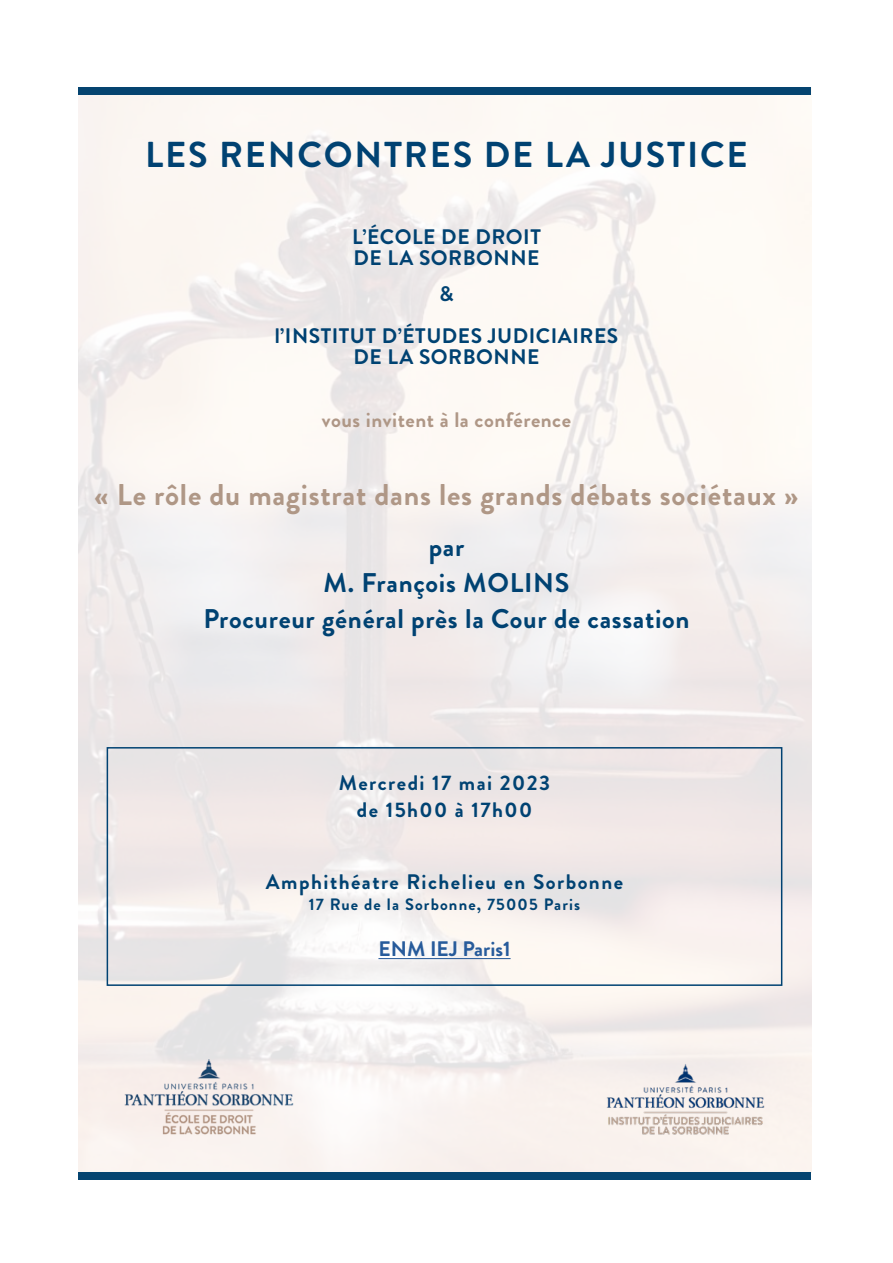
<style>
.page{position:relative;width:893px;height:1263px;background:#fff}
.page>*{position:absolute;margin:0;border:0;box-sizing:border-box;transform-origin:0 0}
.t1{font:700 36px "Brandon Grotesque";letter-spacing:.05em;color:#004272}
.t2{font:700 30px "Brandon Grotesque";letter-spacing:.025em;color:#af9786}
.t3{font:700 27px/36px "Brandon Grotesque";letter-spacing:.025em;color:#004272;text-align:center}
.t4{font:700 21px/21px "Brandon Grotesque";letter-spacing:.025em;color:#004272}
.t5{font:700 21px/27px "Brandon Grotesque";letter-spacing:.055em;color:#004272;text-align:center}
.t6{font:700 21px "Brandon Grotesque";letter-spacing:.025em;color:#af9786}
.t7{font:700 21px "Brandon Grotesque";color:#275b9b}
.t8{font:700 16.5px "Brandon Grotesque";letter-spacing:.07em;color:#004272}
</style>
<div class="page">
<img style="left:79px;top:95px;width:732px;height:1077px">
<div style="left:79px;top:1172px;width:732px;height:8px;background:#054470"></div>
<div style="left:79px;top:87px;width:732px;height:8px;background:#054470"></div>
<img style="left:597px;top:1054px;width:176px;height:89px">
<hr style="left:378px;top:958px;width:133px;height:1px;background:#275b9b">
<div style="left:107px;top:747px;width:675px;height:239px;border:2px solid #004272"></div>
<h1 class="t1" style="left:145px;top:129px;width:604px">LES RENCONTRES DE LA JUSTICE</h1>
<p class="t4" style="left:352px;top:226px;width:190px">L’ÉCOLE DE DROIT<br>DE LA SORBONNE</p>
<p class="t4" style="left:275px;top:273px;width:345px;line-height:42px;text-align:center">&amp;<br>l’INSTITUT D’ÉTUDES JUDICIAIRES</p>
<p class="t4" style="left:354px;top:346px;width:187px">DE LA SORBONNE</p>
<p class="t6" style="left:322px;top:405px;width:251px">vous invitent à la conférence</p>
<h2 class="t2" style="left:95px;top:473px;width:705px">« Le rôle du magistrat dans les grands débats sociétaux »</h2>
<p class="t3" style="left:203px;top:529px;width:488px">par<br>M. François MOLINS<br>Procureur général près la Cour de cassation</p>
<p class="t5" style="left:339px;top:770px;width:213px">Mercredi 17 mai 2023 de 15h00 à 17h00</p>
<p class="t5" style="left:266px;top:869px;width:359px">Amphithéatre Richelieu en Sorbonne</p>
<p class="t8" style="left:309px;top:893px;width:273px">17 Rue de la Sorbonne, 75005 Paris</p>
<p class="t7" style="left:378px;top:934px;width:134px">ENM IEJ Paris1</p>
</div>
